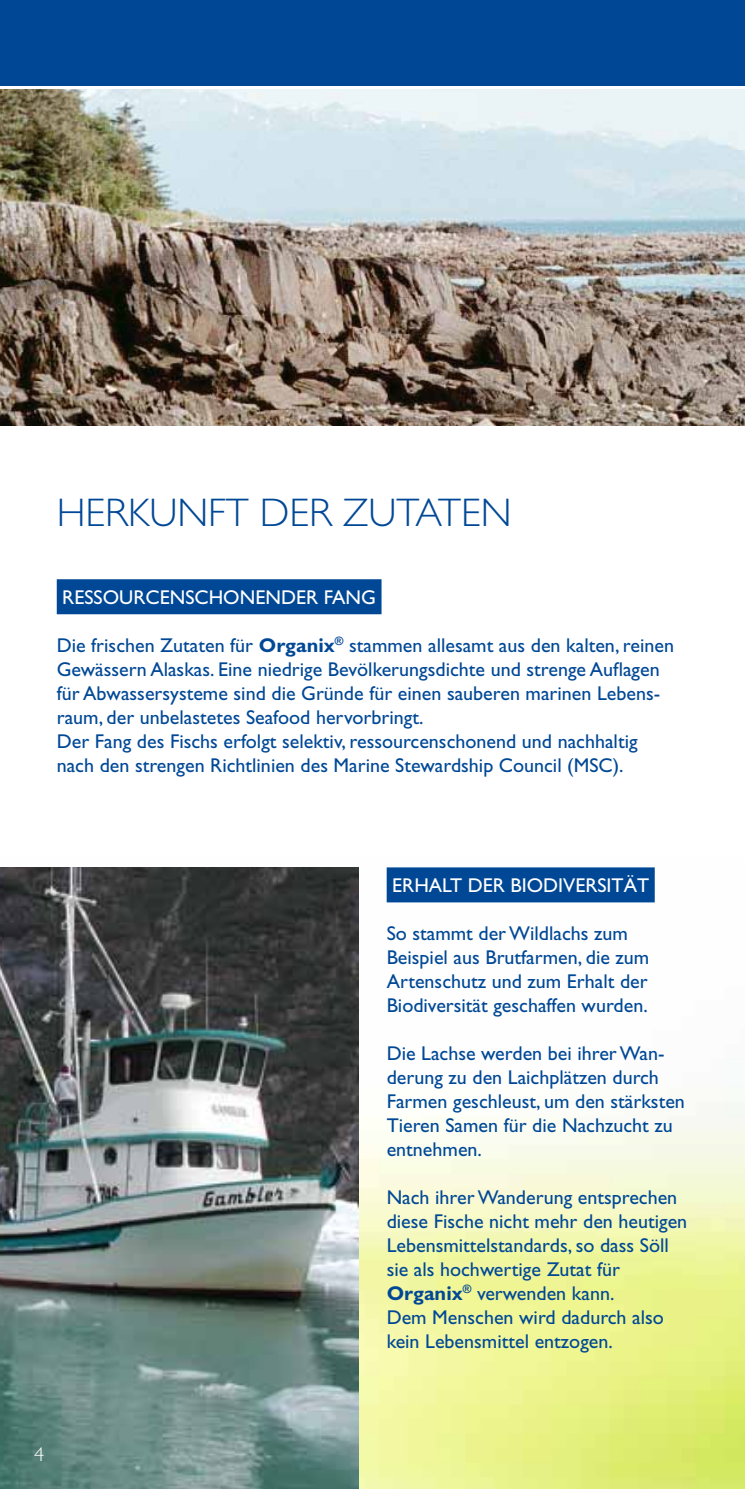
<style>
.page{position:relative;width:745px;height:1489px;background:#fff}
.page>*{position:absolute;margin:0;border:0;box-sizing:border-box;transform-origin:0 0}
.t1{font:300 40px "Gill Sans";color:#004896}
.t2{font:20px/24px "Gill Sans";color:#004896}
.t3{font:20px "Gill Sans";color:#fff}
.t4{font:300 20px "Gill Sans";color:#fff}
.s1{font-weight:700}
</style>
<div class="page">
<img style="left:358px;top:867px;width:386px;height:621px">
<img style="left:0;top:867px;width:358px;height:621px">
<img style="left:0;top:89px;width:744px;height:336px">
<div style="left:57px;top:579px;width:324px;height:35px;background:#004896"></div>
<div style="left:386px;top:867px;width:268px;height:35px;background:#004896"></div>
<div style="left:0;top:0;width:744px;height:89px;background:linear-gradient(to right,#fff,#fff)"></div>
<div style="left:0;top:0;width:744px;height:85px;background:#004896"></div>
<h1 class="t1" style="left:57px;top:490px;width:456px">HERKUNFT D ER ZUTATEN</h1>
<p class="t3" style="left:62px;top:585px;width:315px">Ressou rcenschonender Fang</p>
<p class="t2" style="left:57px;top:633px;width:618px">Die frischen Zutaten für <span class="s1">Organix</span><sup>®</sup> stammen allesamt aus den kalten, reinen Gewässern Alaskas. Eine niedrige Bevölkerungsdichte und strenge Auflagen für Abwassersysteme sind die Gründe für einen sauberen marinen Lebens&shy;raum, der unbelastetes Seafood hervorbringt.<br>Der Fang des Fischs erfolgt selektiv, ressourcenschonend und nachhaltig nach den strengen Richtlinien des Marine Stewardship Council (MSC</p>
<p class="t2" style="left:612px;top:753px;width:12px">).</p>
<p class="t4" style="left:34px;top:1442px;width:11px">4</p>
<p class="t3" style="left:392px;top:873px;width:258px">Erhalt der Biodiversität</p>
<p class="t2" style="left:386px;top:921px;width:264px">So stammt der Wildlachs zum<br>Beispiel aus Brutfarmen, die zum<br>Artenschutz und zum Erhalt der<br>Biodiversität geschaffen wurden.</p>
<p class="t2" style="left:386px;top:1041px;width:299px">Die Lachse werden bei ihrer Wan&shy;derung zu den Laichplätzen durch<br>Farmen geschleust, um den stärksten<br>Tieren Samen für die Nachzucht zu entnehmen.</p>
<p class="t2" style="left:386px;top:1185px;width:302px">Nach ihrer Wanderung entsprechen diese Fische nicht mehr den heutigen<br>Lebensmittelstandards, so dass Söll sie als hochwertige Zutat für<br><span class="s1">Organix</span><sup>®</sup> verwenden kann.<br>Dem Menschen wird dadurch also kein Lebensmittel entzogen.</p>
</div>
